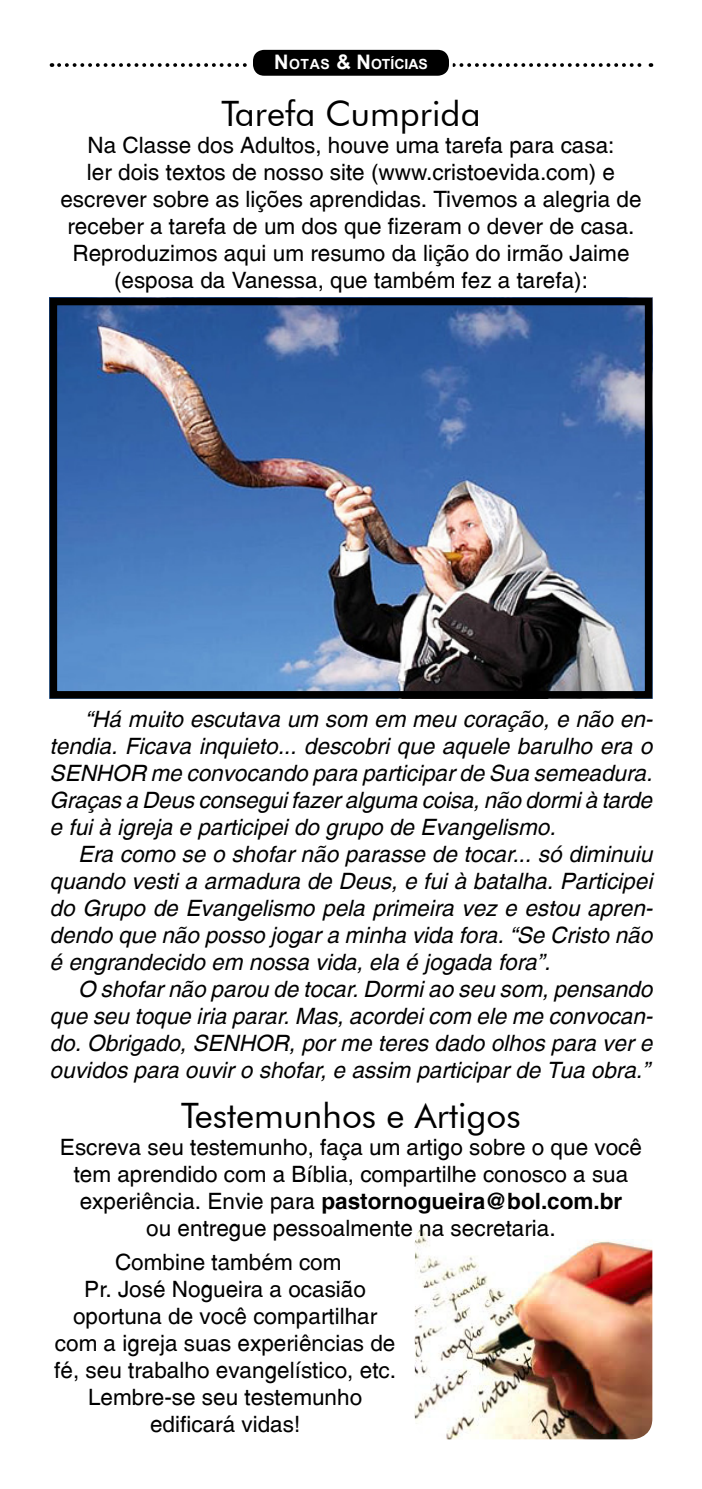
<style>
.page{position:relative;width:702px;height:1489px;background:#fff}
.page>*{position:absolute;margin:0;border:0;box-sizing:border-box;transform-origin:0 0}
.t1{font:35px "Futura BT";color:#000}
.t2{font:italic 22.5px/27px "Switzerland";color:#000;text-align:justify}
.t3{font:22.5px/27px "Switzerland Plain";color:#000;text-align:center}
.t4{font:700 22.5px "Switzerland";color:#000}
.t5{font:700 14px "Arial";color:#fff}
.s1{font-size:20px}
.s2{font-family:"Switzerland Plain";font-weight:400}
</style>
<div class="page">
<img style="left:415px;top:1229px;width:237px;height:210px">
<svg style="left:59px;top:63px;width:592px;height:4px"></svg>
<div style="left:251px;top:48px;width:200px;height:30px;background:#000;border-radius:13px"></div>
<div style="left:249px;top:46px;width:203px;height:33px;border:4px solid #fff;border-radius:13px"></div>
<img style="left:59px;top:307px;width:584px;height:382px">
<div style="left:50px;top:298px;width:602px;height:400px;border:8px solid #000"></div>
<p class="t5" style="left:274px;top:55px;width:155px"><span class="s1">N</span> OTAS <span class="s1">&amp; N</span> OTÍCIAS</p>
<h1 class="t1" style="left:221px;top:92px;width:261px">Tarefa Cumprida</h1>
<p class="t3" style="left:60px;top:131px;width:582px">Na Classe dos Adultos, houve uma tarefa para casa:<br>ler dois textos de nosso site (www.cristoevida.com) e escrever sobre as lições aprendidas. Tivemos a alegria de receber a tarefa de um dos que fizeram o dever de casa.<br>Reproduzimos aqui um resumo da lição do irmão Jaime (esposa da Vanessa, que também fez a tarefa):</p>
<p class="t2" style="left:50px;top:705px;width:604px;text-indent:35px">“Há muito escutava um som em meu coração, e não en&shy;tendia. Ficava inquieto... descobri que aquele barulho era o SENHOR me convocando para participar de Sua semeadura.<br>Graças a Deus consegui fazer alguma coisa, não dormi à tarde e fui à igreja e participei do grupo de Evangelismo.</p>
<p class="t2" style="left:50px;top:840px;width:604px;text-indent:28px">Era como se o shofar não parasse de tocar... só diminuiu quando vesti a armadura de Deus, e fui à batalha. Participei do Grupo de Evangelismo pela primeira vez e estou apren&shy;dendo que não posso jogar a minha vida fora. “Se Cristo não é engrandecido em nossa vida, ela é jogada fora”.</p>
<p class="t2" style="left:50px;top:975px;width:604px;text-indent:28px">O shofar não parou de tocar. Dormi ao seu som, pensando que seu toque iria parar. Mas, acordei com ele me convocan&shy;do. Obrigado, SENHOR, por me teres dado olhos para ver e ouvidos para ouvir o shofar, e assim participar de Tua obra.”</p>
<h1 class="t1" style="left:181px;top:1093px;width:341px">Testemunhos e Artigos</h1>
<p class="t3" style="left:60px;top:1132px;width:583px">Escreva seu testemunho, faça um artigo sobre o que você tem aprendido com a Bíblia, compartilhe conosco a sua</p>
<p class="t4" style="left:80px;top:1186px;width:544px"><span class="s2">experiência. Envie para</span> pastornogueira@bol.com.br</p>
<p class="t3" style="left:115px;top:1210px;width:442px;line-height:34px;text-align:left;text-indent:31px">ou entregue pessoalmente na secretaria.<br>Combine também com</p>
<p class="t3" style="left:54px;top:1274px;width:343px">Pr. José Nogueira a ocasião oportuna de você compartilhar com a igreja suas experiências de fé, seu trabalho evangelístico, etc.<br>Lembre-se seu testemunho edificará vidas!</p>
</div>
